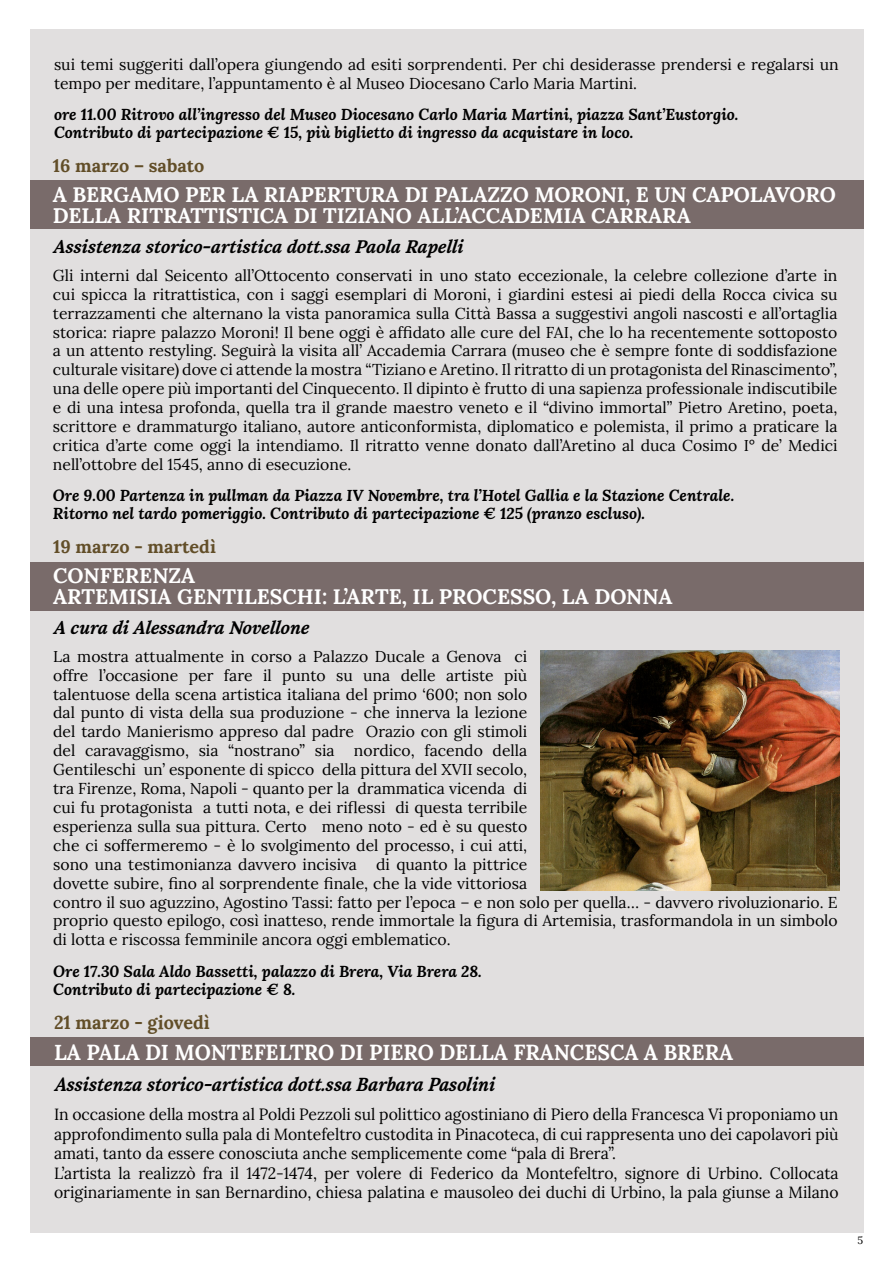
<style>
.page{position:relative;width:893px;height:1263px;background:#fff}
.page>*{position:absolute;margin:0;border:0;box-sizing:border-box;transform-origin:0 0}
.t1{font:700 21.75px "Lora";color:#fff;scale:.96 1}
.t2{font:700 21px/21px "Lora";color:#fff}
.t3{font:italic 700 18.6px "Lora";color:#000;scale:.96 1}
.t4{font:700 18.6px "Lora";color:#624e28;scale:.96 1}
.t5{font:italic 700 18px "Lora";color:#000}
.t6{font:700 18px "Lora";color:#624e28}
.t7{font:16.35px/19.6px "Lora";color:#000;scale:.96 1}
.t8{font:15.75px/18.9px "Lora";color:#000}
.t9{font:italic 700 15.75px/18px "Lora";color:#000}
.t10{font:10.5px "Lora";color:#000}
</style>
<div class="page">
<div style="left:30px;top:30px;width:833px;height:1203px;background:#e1dfdf"></div>
<div style="left:30px;top:1036px;width:833px;height:29px;background:#796b6a"></div>
<div style="left:30px;top:562px;width:833px;height:49px;background:#796b6a"></div>
<div style="left:30px;top:181px;width:833px;height:48px;background:#796b6a"></div>
<img style="left:540px;top:650px;width:299px;height:241px">
<p class="t8" style="left:54px;top:54px;width:786px">sui temi suggeriti dall’opera giungendo ad esiti sorprendenti. Per chi desiderasse prendersi e regalarsi un tempo per meditare, l’appuntamento è al Museo Diocesano Carlo Maria Martini.</p>
<p class="t9" style="left:54px;top:105px;width:686px">ore 11.00 Ritrovo all’ingresso del Museo Diocesano Carlo Maria Martini, piazza Sant’Eustorgio.<br>Contributo di partecipazione € 15, più biglietto di ingresso da acquistare in loco.</p>
<p class="t6" style="left:53px;top:150px;width:153px">16 marzo – sabato</p>
<h2 class="t2" style="left:53px;top:182px;width:784px">A BERGAMO PER LA RIAPERTURA DI PALAZZO MORONI, E UN CAPOLAVORO<br>DELLA RITRATTISTICA DI TIZIANO ALL’ACCADEMIA CARRARA</h2>
<p class="t5" style="left:53px;top:234px;width:417px">Assistenza storico-artistica dott.ssa Paola Rapelli</p>
<p class="t8" style="left:53px;top:265px;width:786px;text-align:justify">Gli interni dal Seicento all’Ottocento conservati in uno stato eccezionale, la celebre collezione d’arte in cui spicca la ritrattistica, con i saggi esemplari di Moroni, i giardini estesi ai piedi della Rocca civica su terrazzamenti che alternano la vista panoramica sulla Città Bassa a suggestivi angoli nascosti e all’ortaglia storica: riapre palazzo Moroni! Il bene oggi è affidato alle cure del FAI, che lo ha recentemente sottoposto a un attento restyling. Seguirà la visita all’ Accademia Carrara (museo che è sempre fonte di soddisfazione culturale visitare) dove ci attende la mostra “Tiziano e Aretino. Il ritratto di un protagonista del Rinascimento”, una delle opere più importanti del Cinquecento. Il dipinto è frutto di una sapienza professionale indiscutibile e di una intesa profonda, quella tra il grande maestro veneto e il “divino immortal” Pietro Aretino, poeta, scrittore e drammaturgo italiano, autore anticonformista, diplomatico e polemista, il primo a praticare la critica d’arte come oggi la intendiamo. Il ritratto venne donato dall’Aretino al duca Cosimo I° de’ Medici nell’ottobre del 1545, anno di esecuzione.</p>
<p class="t9" style="left:53px;top:486px;width:683px">Ore 9.00 Partenza in pullman da Piazza IV Novembre, tra l’Hotel Gallia e la Stazione Centrale.<br>Ritorno nel tardo pomeriggio. Contributo di partecipazione € 125 (pranzo escluso).</p>
<p class="t6" style="left:53px;top:531px;width:164px">19 marzo - martedì</p>
<h2 class="t2" style="left:53px;top:563px;width:621px">CONFERENZA<br>ARTEMISIA GENTILESCHI: L’ARTE, IL PROCESSO, LA DONNA</h2>
<p class="t5" style="left:53px;top:614px;width:262px">A cura diAlessandra Novellone</p>
<p class="t8" style="left:53px;top:646px;width:786px">La mostra attualmente in corso a Palazzo Ducale a Genova ci<br>offre l’occasione per fare il punto su una delle artiste più<br>talentuose della scena artistica italiana del primo ‘600; non solo<br>dal punto di vista della sua produzione - che innerva la lezione<br>del tardo Manierismo appreso dal padre Orazio con gli stimoli<br>del caravaggismo, sia “nostrano” sia nordico, facendo della<br>Gentileschi un’ esponente di spicco della pittura del XVII secolo,<br>tra Firenze, Roma, Napoli - quanto per la drammatica vicenda di<br>cui fu protagonista a tutti nota, e dei riflessi di questa terribile<br>esperienza sulla sua pittura. Certo meno noto - ed è su questo<br>che ci soffermeremo - è lo svolgimento del processo, i cui atti,<br>sono una testimonianza davvero incisiva di quanto la pittrice<br>dovette subire, fino al sorprendente finale, che la vide vittoriosa<br>contro il suo aguzzino, Agostino Tassi: fatto per l’epoca – e non solo per quella… - davvero rivoluzionario. E proprio questo epilogo, così inatteso, rende immortale la figura di Artemisia, trasformandola in un simbolo di lotta e riscossa femminile ancora oggi emblematico.</p>
<p class="t9" style="left:53px;top:962px;width:430px">Ore 17.30 Sala Aldo Bassetti, palazzo di Brera, Via Brera 28.<br>Contributo di partecipazione € 8.</p>
<p class="t4" style="left:54px;top:1006px;width:164px">21 marzo - giovedì</p>
<h1 class="t1" style="left:54px;top:1034px;width:709px">LA PALA DI MONTEFELTRO DI PIERO DELLA FRANCESCA A BRERA</h1>
<p class="t3" style="left:54px;top:1071px;width:466px">Assistenzastorico-artisticadott.ssaBarbaraPasolini</p>
<p class="t7" style="left:54px;top:1103px;width:819px">In occasione della mostra al Poldi Pezzoli sul polittico agostiniano di Piero della Francesca Vi proponiamo un approfondimento sulla pala di Montefeltro custodita in Pinacoteca, di cui rappresenta uno dei capolavori più amati, tanto da essere conosciuta anche semplicemente come “pala di Brera”.<br>L’artista la realizzò fra il 1472-1474, per volere di Federico da Montefeltro, signore di Urbino. Collocata originariamente in san Bernardino, chiesa palatina e mausoleo dei duchi di Urbino, la pala giunse a Milano</p>
<p class="t10" style="left:857px;top:1232px;width:7px">5</p>
</div>
